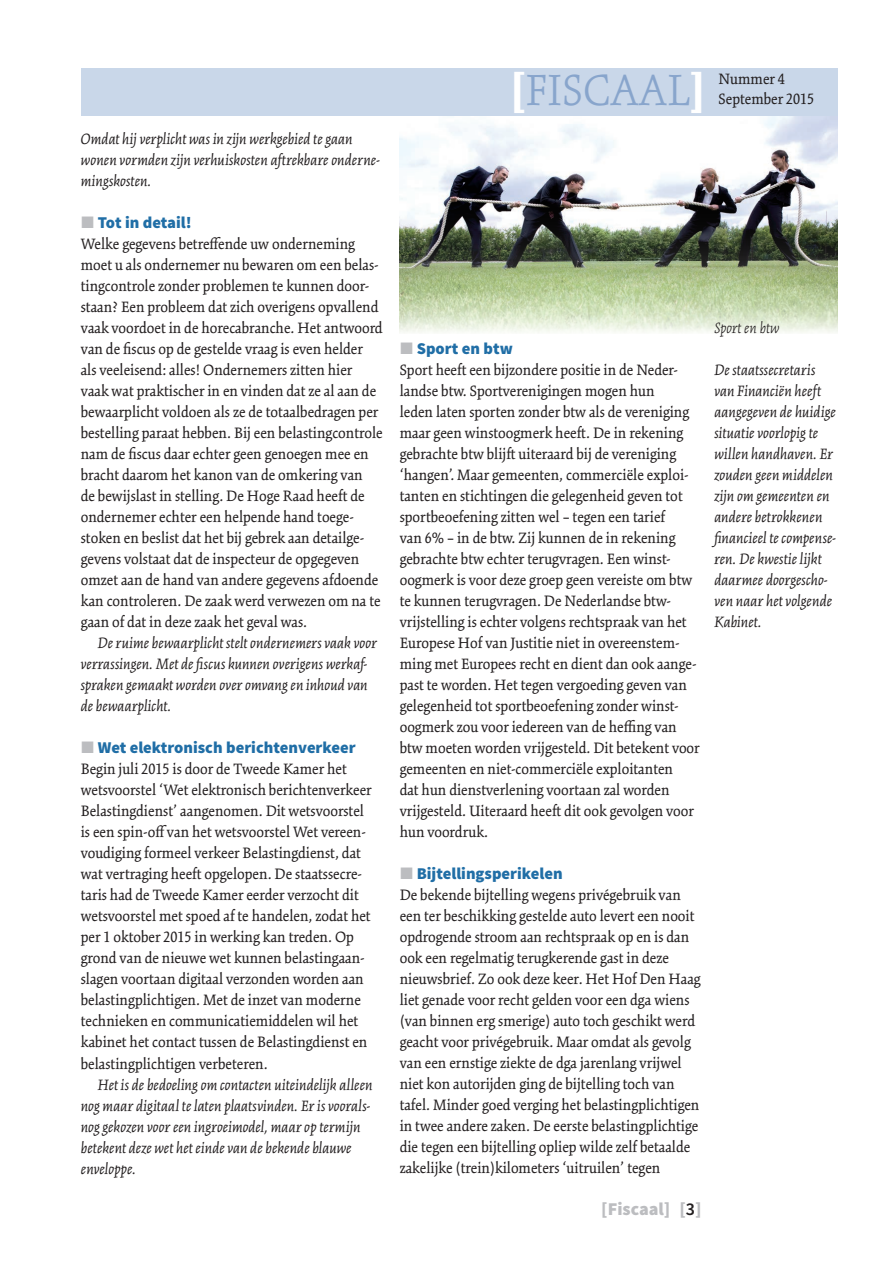
<style>
.page{position:relative;width:893px;height:1263px;background:#fff}
.page>*{position:absolute;margin:0;border:0;box-sizing:border-box;transform-origin:0 0}
.t1{font:300 48px "Kinesis Std";color:#88a5cc}
.t2{font:900 18px "Source Sans Pro";color:#bcbdc0}
.t3{font:16.5px/21px "Kinesis Std";color:#231f20}
.t4{font:italic 16.5px/21px "Kinesis Std";color:#231f20}
.t5{font:900 16.5px "Source Sans Pro";color:#206ea6}
.t6{font:italic 300 16.5px "Kinesis Std";color:#231f20}
.s1{font-family:"Mathematical Pi Six";font-weight:400;color:#bcbdc0}
.s2{font-weight:900;color:#fff}
.s3{font-weight:600;color:#231f20}
</style>
<div class="page">
<div style="left:81px;top:68px;width:757px;height:47px;background:#c9d7e9"></div>
<img style="left:400px;top:117px;width:438px;height:216px">
<p class="t4" style="left:81px;top:129px;width:301px">Omdat hij verplicht was in zijn werkgebied te gaan wonen vormden zijn verhuiskosten aftrekbare onderne&shy;mingskosten.</p>
<p class="t5" style="left:81px;top:212px;width:112px"><span class="s1">J</span> Tot in detail!</p>
<p class="t3" style="left:81px;top:234px;width:303px">Welke gegevens betreffende uw onderneming moet u als ondernemer nu bewaren om een belas&shy;tingcontrole zonder problemen te kunnen door&shy;staan? Een probleem dat zich overigens opvallend vaak voordoet in de horecabranche. Het antwoord van de fiscus op de gestelde vraag is even helder als veeleisend: alles! Ondernemers zitten hier vaak wat praktischer in en vinden dat ze al aan de bewaarplicht voldoen als ze de totaalbedragen per bestelling paraat hebben. Bij een belastingcontrole nam de fiscus daar echter geen genoegen mee en bracht daarom het kanon van de omkering van<br>de bewijslast in stelling. De Hoge Raad heeft de ondernemer echter een helpende hand toege&shy;stoken en beslist dat het bij gebrek aan detailge&shy;gevens volstaat dat de inspecteur de opgegeven omzet aan de hand van andere gegevens afdoende kan controleren. De zaak werd verwezen om na te gaan of dat in deze zaak het geval was.</p>
<p class="t4" style="left:81px;top:633px;width:298px;text-indent:17px">De ruime bewaarplicht stelt ondernemers vaak voor verrassingen. Met de fiscus kunnen overigens werkaf&shy;spraken gemaakt worden over omvang en inhoud van de bewaarplicht.</p>
<p class="t5" style="left:81px;top:737px;width:276px"><span class="s1">J</span> Wet elektronisch berichtenverkeer</p>
<p class="t3" style="left:81px;top:759px;width:292px">Begin juli 2015 is door de Tweede Kamer het wetsvoorstel ‘Wet elektronisch berichtenverkeer Belastingdienst’ aangenomen. Dit wetsvoorstel is een spin-off van het wetsvoorstel Wet vereen&shy;voudiging formeel verkeer Belastingdienst, dat wat vertraging heeft opgelopen. De staatssecre&shy;taris had de Tweede Kamer eerder verzocht dit wetsvoorstel met spoed af te handelen, zodat het per 1 oktober 2015 in werking kan treden. Op grond van de nieuwe wet kunnen belastingaan&shy;slagen voortaan digitaal verzonden worden aan belastingplichtigen. Met de inzet van moderne technieken en communicatiemiddelen wil het kabinet het contact tussen de Belastingdienst en belastingplichtigen verbeteren.</p>
<p class="t4" style="left:81px;top:1074px;width:293px;text-indent:17px">Het is de bedoeling om contacten uiteindelijk alleen nog maar digitaal te laten plaatsvinden. Er is voorals&shy;nog gekozen voor een ingroeimodel, maar op termijn betekent deze wet het einde van de bekende blauwe enveloppe.</p>
<h1 class="t1" style="left:510px;top:63px;width:197px"><span class="s2">[</span>FISCAAL<span class="s2">]</span></h1>
<p class="t3" style="left:719px;top:69px;width:97px;line-height:19.8px">Nummer 4<br>September 2015</p>
<p class="t5" style="left:400px;top:338px;width:115px"><span class="s1">J</span> Sport en btw</p>
<p class="t3" style="left:400px;top:359px;width:301px">Sport heeft een bijzondere positie in de Neder&shy;landse btw. Sportverenigingen mogen hun<br>leden laten sporten zonder btw als de vereniging maar geen winstoogmerk heeft. De in rekening gebrachte btw blijft uiteraard bij de vereniging ‘hangen’. Maar gemeenten, commerciële exploi&shy;tanten en stichtingen die gelegenheid geven tot sportbeoefening zitten wel – tegen een tarief<br>van 6% – in de btw. Zij kunnen de in rekening gebrachte btw echter terugvragen. Een winst&shy;oogmerk is voor deze groep geen vereiste om btw te kunnen terugvragen. De Nederlandse btw&shy;vrijstelling is echter volgens rechtspraak van het Europese Hof van Justitie niet in overeenstem&shy;ming met Europees recht en dient dan ook aange&shy;past te worden. Het tegen vergoeding geven van gelegenheid tot sportbeoefening zonder winst&shy;oogmerk zou voor iedereen van de heffing van btw moeten worden vrijgesteld. Dit betekent voor gemeenten en niet-commerciële exploitanten<br>dat hun dienstverlening voortaan zal worden vrijgesteld. Uiteraard heeft dit ook gevolgen voor hun voordruk.</p>
<p class="t5" style="left:400px;top:863px;width:164px"><span class="s1">J</span> Bijtellingsperikelen</p>
<p class="t3" style="left:400px;top:884px;width:302px">De bekende bijtelling wegens privégebruik van een ter beschikking gestelde auto levert een nooit opdrogende stroom aan rechtspraak op en is dan ook een regelmatig terugkerende gast in deze nieuwsbrief. Zo ook deze keer. Het Hof Den Haag liet genade voor recht gelden voor een dga wiens (van binnen erg smerige) auto toch geschikt werd geacht voor privégebruik. Maar omdat als gevolg van een ernstige ziekte de dga jarenlang vrijwel niet kon autorijden ging de bijtelling toch van tafel. Minder goed verging het belastingplichtigen in twee andere zaken. De eerste belastingplichtige die tegen een bijtelling opliep wilde zelf betaalde zakelijke (trein)kilometers ‘uitruilen’ tegen</p>
<p class="t2" style="left:601px;top:1197px;width:102px">[Fiscaal] [<span class="s3">3</span>]</p>
<p class="t6" style="left:714px;top:319px;width:67px">Sport en btw</p>
<p class="t4" style="left:714px;top:359px;width:123px">De staatssecretaris van Financiën heeft aangegeven de huidige situatie voorlopig te willen handhaven. Er zouden geen middelen zijn om gemeenten en andere betrokkenen financieel te compense&shy;ren. De kwestie lijkt daarmee doorgescho&shy;ven naar het volgende<br>Kabinet.</p>
</div>
